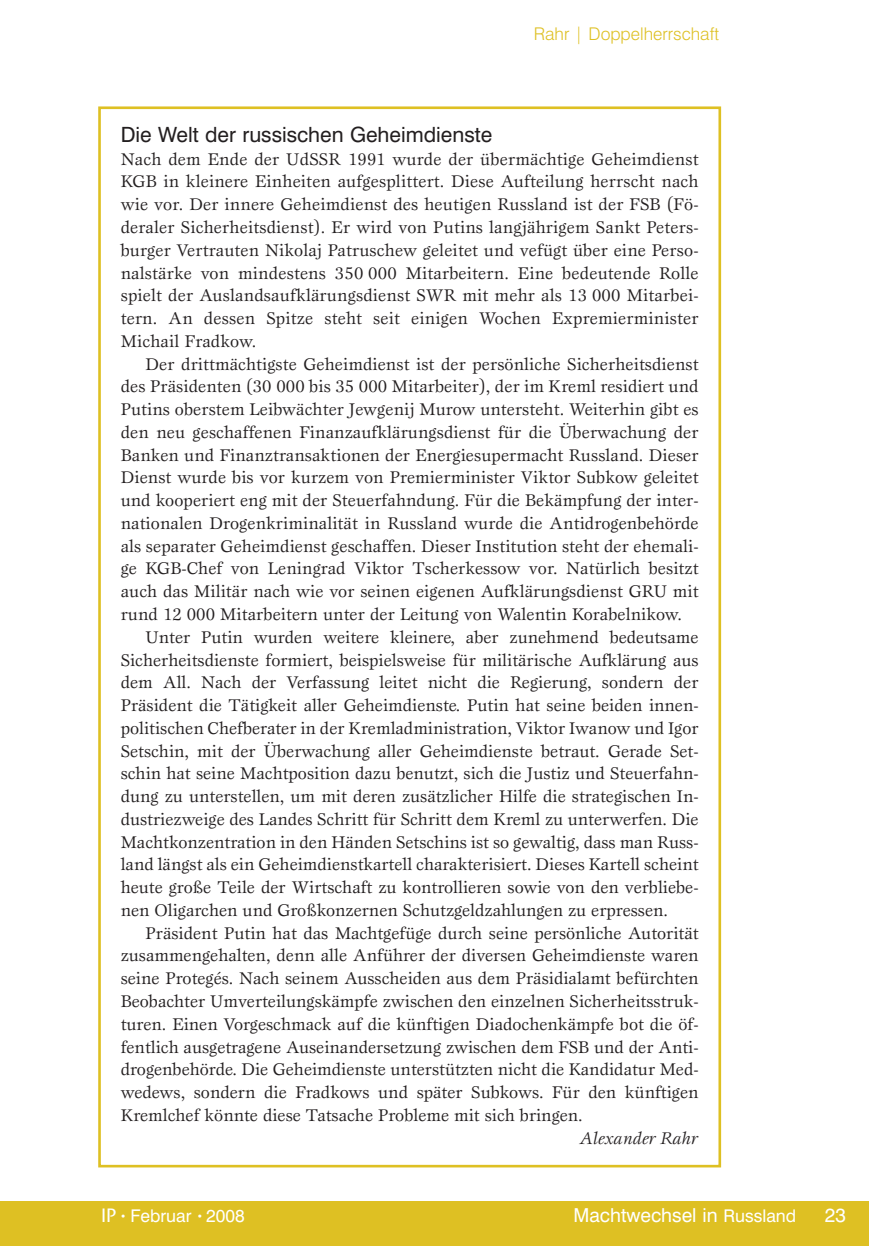
<style>
.page{position:relative;width:869px;height:1246px;background:#fff}
.page>*{position:absolute;margin:0;border:0;box-sizing:border-box;transform-origin:0 0}
.t1{font:21px "Swiss 721 BT";color:#231f20}
.t2{font:19.25px "Swiss 721 BT";color:#fff}
.t3{font:17.5px/22.8px "Esprit";color:#231f20;text-align:justify}
.t4{font:300 17.5px "Swiss 721 BT";color:#dec023}
.t5{font:17.5px "Swiss 721 BT";color:#fff}
.t6{font:italic 17.5px "Esprit";color:#231f20}
.s1{font-family:"ITC Stone Sans";font-weight:500;font-size:19.25px}
.s2{font-size:10.5px}
.s3{font-size:17.5px}
</style>
<div class="page">
<div style="left:0;top:1200px;width:868px;height:45px;background:#dec023"></div>
<div style="left:98px;top:106px;width:622px;height:1061px;border:3px solid #dec023"></div>
<p class="t4" style="left:533px;top:23px;width:187px">Rahr | Doppelherrschaft</p>
<p class="t1" style="left:121px;top:122px;width:373px">Die Welt der russischen Geheimdienste</p>
<p class="t3" style="left:121px;top:147px;width:579px">Nach dem Ende der UdSSR 1991 wurde der übermächtige Geheimdienst KGB in kleinere Einheiten aufgesplittert. Diese Aufteilung herrscht nach wie vor. Der innere Geheimdienst des heutigen Russland ist der FSB (Fö&shy;deraler Sicherheitsdienst). Er wird von Putins langjährigem Sankt Peters&shy;burger Vertrauten Nikolaj Patruschew geleitet und vefügt über eine Perso&shy;nalstärke von mindestens 350 000 Mitarbeitern. Eine bedeutende Rolle spielt der Auslandsaufklärungsdienst SWR mit mehr als 13 000 Mitarbei&shy;tern. An dessen Spitze steht seit einigen Wochen Expremierminister Michail Fradkow.</p>
<p class="t3" style="left:145px;top:352px;width:554px">Der drittmächtigste Geheimdienst ist der persönliche Sicherheitsdienst</p>
<p class="t3" style="left:121px;top:375px;width:579px">des Präsidenten (30 000 bis 35 000 Mitarbeiter), der im Kreml residiert und</p>
<p class="t3" style="left:121px;top:397px;width:579px">Putins oberstem Leibwächter Jewgenij Murow untersteht. Weiterhin gibt es</p>
<p class="t3" style="left:121px;top:420px;width:579px">den neu geschaffenen Finanzaufklärungsdienst für die Überwachung der</p>
<p class="t3" style="left:121px;top:443px;width:579px">Banken und Finanztransaktionen der Energiesupermacht Russland. Dieser</p>
<p class="t3" style="left:121px;top:466px;width:579px">Dienst wurde bis vor kurzem von Premierminister Viktor Subkow geleitet</p>
<p class="t3" style="left:121px;top:488px;width:579px">und kooperiert eng mit der Steuerfahndung. Für die Bekämpfung der inter-</p>
<p class="t3" style="left:121px;top:511px;width:579px">nationalen Drogenkriminalität in Russland wurde die Antidrogenbehörde</p>
<p class="t3" style="left:121px;top:534px;width:579px">als separater Geheimdienst geschaffen. Dieser Institution steht der ehemali-</p>
<p class="t3" style="left:121px;top:557px;width:579px">ge KGB-Chef von Leningrad Viktor Tscherkessow vor. Natürlich besitzt</p>
<p class="t3" style="left:121px;top:579px;width:579px">auch das Militär nach wie vor seinen eigenen Aufklärungsdienst GRU mit</p>
<p class="t3" style="left:121px;top:602px;width:562px">rund 12 000 Mitarbeitern unter der Leitung von Walentin Korabelnikow.</p>
<p class="t3" style="left:145px;top:625px;width:554px">Unter Putin wurden weitere kleinere, aber zunehmend bedeutsame</p>
<p class="t3" style="left:121px;top:648px;width:579px">Sicherheitsdienste formiert, beispielsweise für militärische Aufklärung aus</p>
<p class="t3" style="left:121px;top:670px;width:579px">dem All. Nach der Verfassung leitet nicht die Regierung, sondern der</p>
<p class="t3" style="left:121px;top:693px;width:579px">Präsident die Tätigkeit aller Geheimdienste. Putin hat seine beiden innen-</p>
<p class="t3" style="left:121px;top:716px;width:579px">politischen Chefberater in der Kremladministration, Viktor Iwanow und Igor</p>
<p class="t3" style="left:121px;top:739px;width:579px">Setschin, mit der Überwachung aller Geheimdienste betraut. Gerade Set-</p>
<p class="t3" style="left:121px;top:761px;width:579px">schin hat seine Machtposition dazu benutzt, sich die Justiz und Steuerfahn-</p>
<p class="t3" style="left:121px;top:784px;width:579px">dung zu unterstellen, um mit deren zusätzlicher Hilfe die strategischen In-</p>
<p class="t3" style="left:121px;top:807px;width:579px">dustriezweige des Landes Schritt für Schritt dem Kreml zu unterwerfen. Die</p>
<p class="t3" style="left:121px;top:830px;width:579px">Machtkonzentration in den Händen Setschins ist so gewaltig, dass man Russ-</p>
<p class="t3" style="left:121px;top:852px;width:579px">land längst als ein Geheimdienstkartell charakterisiert. Dieses Kartell scheint</p>
<p class="t3" style="left:121px;top:875px;width:579px">heute große Teile der Wirtschaft zu kontrollieren sowie von den verbliebe-</p>
<p class="t3" style="left:121px;top:898px;width:548px">nen Oligarchen und Großkonzernen Schutzgeldzahlungen zu erpressen.</p>
<p class="t3" style="left:145px;top:921px;width:554px">Präsident Putin hat das Machtgefüge durch seine persönliche Autorität</p>
<p class="t3" style="left:121px;top:943px;width:579px">zusammengehalten, denn alle Anführer der diversen Geheimdienste waren</p>
<p class="t3" style="left:121px;top:966px;width:579px">seine Protegés. Nach seinem Ausscheiden aus dem Präsidialamt befürchten</p>
<p class="t3" style="left:121px;top:989px;width:579px">Beobachter Umverteilungskämpfe zwischen den einzelnen Sicherheitsstruk-</p>
<p class="t3" style="left:121px;top:1012px;width:579px">turen. Einen Vorgeschmack auf die künftigen Diadochenkämpfe bot die öf-</p>
<p class="t3" style="left:121px;top:1034px;width:579px">fentlich ausgetragene Auseinandersetzung zwischen dem FSB und der Anti-</p>
<p class="t3" style="left:121px;top:1057px;width:579px">drogenbehörde. Die Geheimdienste unterstützten nicht die Kandidatur Med-</p>
<p class="t3" style="left:121px;top:1080px;width:579px">wedews, sondern die Fradkows und später Subkows. Für den künftigen</p>
<p class="t3" style="left:121px;top:1103px;width:463px">Kremlchef könnte diese Tatsache Probleme mit sich bringen.</p>
<p class="t6" style="left:579px;top:1127px;width:120px">Alexander Rahr</p>
<p class="t5" style="left:101px;top:1204px;width:145px"><span class="s1">IP</span> <span class="s2">•</span> Februar <span class="s2">•</span> 2008</p>
<p class="t2" style="left:573px;top:1202px;width:224px">Machtwechsel in <span class="s3">Russland</span></p>
<p class="t2" style="left:824px;top:1202px;width:23px">23</p>
</div>
